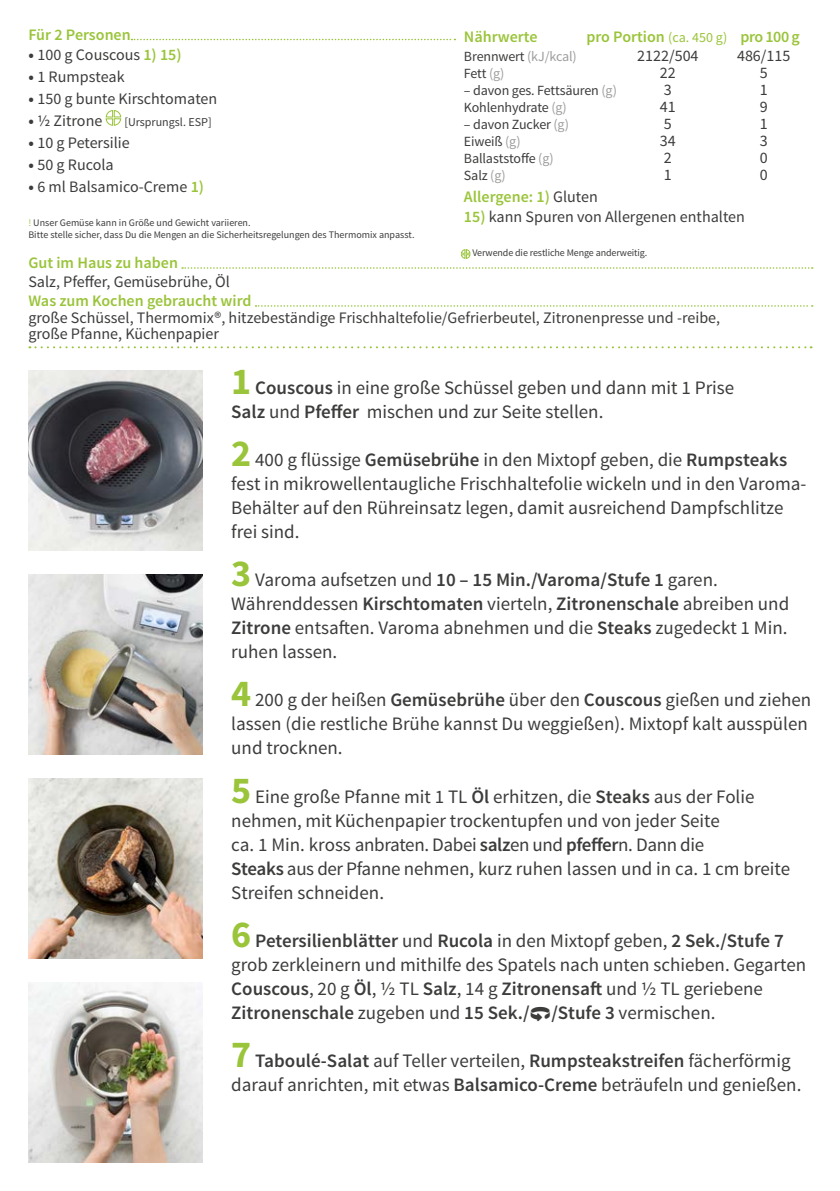
<style>
.page{position:relative;width:840px;height:1191px;background:#fff}
.page>*{position:absolute;margin:0;border:0;box-sizing:border-box;transform-origin:0 0}
.FRONT___BACK_Running{font:19px/24px "Source Sans Pro";color:#3c3c3b}
.BACK_Table_Content_L{font:16px/16px "Source Sans Pro";color:#3c3c3b}
.BACK_Table_Content_L-2{font:600 16px "Source Sans Pro";color:#9ac43a}
.BACK_Text_next_to_ta{font:16px "Source Sans Pro";color:#3c3c3b}
.BACK_Table_Content_C{font:16px "Source Sans Pro";color:#3c3c3b}
.BACK_Text_next_to_ta-2{font:600 16px "Source Sans Pro";color:#9ac43a}
.BACK_Table_Content_L-3{font:14px "Source Sans Pro";letter-spacing:-.01em;color:#3c3c3b}
.t1{font:12px "Source Sans Pro";color:#3c3c3b}
.FRONT___BACK_Running-2{font:10px/12px "Source Sans Pro";color:#3c3c3b}
.s1{font-weight:700}
.s2{font-weight:600;color:#9ac43a}
.s3{color:#a6c94f}
.s4{font-weight:400;font-size:14px}
.s5{color:#9d9d9c}
.s6{font-weight:400;color:#3c3c3b}
.s7{font-weight:700;font-size:38px;color:#9ac43a}
.s8{font-weight:600}
</style>
<div class="page">
<img style="left:28px;top:778px;width:175px;height:180px">
<img style="left:28px;top:982px;width:175px;height:180px">
<img style="left:28px;top:574px;width:175px;height:180px">
<img style="left:28px;top:370px;width:175px;height:180px">
<svg style="left:29px;top:346px;width:782px;height:2px"></svg>
<svg style="left:182px;top:267px;width:630px;height:2px"></svg>
<svg style="left:255px;top:305px;width:557px;height:2px"></svg>
<svg style="left:105px;top:110px;width:17px;height:16px"></svg>
<svg style="left:131px;top:39px;width:324px;height:1px"></svg>
<svg style="left:460px;top:249px;width:11px;height:10px"></svg>
<p class="BACK_Table_Content_L-2" style="left:28px;top:24px;width:104px">Für 2 Personen</p>
<p class="BACK_Table_Content_L" style="left:29px;top:47px;width:154px"><span class="s1">•</span> 100 g Couscous <span class="s2">1) 15)</span></p>
<p class="BACK_Table_Content_L" style="left:29px;top:69px;width:97px"><span class="s1">•</span> 1 Rumpsteak</p>
<p class="BACK_Table_Content_L" style="left:29px;top:91px;width:190px"><span class="s1">•</span> 150 g bunte Kirschtomaten</p>
<p class="BACK_Table_Content_L" style="left:29px;top:113px;width:75px"><span class="s1">•</span> ½ Zitrone</p>
<p class="t1" style="left:124px;top:114px;width:89px">[Ursprungsl. ESP]</p>
<p class="BACK_Table_Content_L" style="left:29px;top:135px;width:102px"><span class="s1">•</span> 10 g Petersilie</p>
<p class="BACK_Table_Content_L" style="left:29px;top:157px;width:87px"><span class="s1">•</span> 50 g Rucola</p>
<p class="BACK_Table_Content_L" style="left:29px;top:179px;width:177px"><span class="s1">•</span> 6 ml Balsamico-Creme <span class="s2">1)</span></p>
<p class="FRONT___BACK_Running-2" style="left:28px;top:217px;width:387px"><span class="s3">!</span> Unser Gemüse kann in Größe und Gewicht variieren.<br>Bitte stelle sicher, dass Du die Mengen an die Sicherheitsregelungen des Thermomix anpasst.</p>
<p class="BACK_Table_Content_L-2" style="left:463px;top:27px;width:75px">Nährwerte</p>
<p class="BACK_Table_Content_L-2" style="left:586px;top:27px;width:215px">pro Portion <span class="s4">(ca. 450 g)</span> pro 100 g</p>
<p class="BACK_Table_Content_L-3" style="left:463px;top:47px;width:114px">Brennwert <span class="s5">(kJ/kcal)</span></p>
<p class="BACK_Table_Content_C" style="left:637px;top:46px;width:63px">2122/504</p>
<p class="BACK_Table_Content_C" style="left:736px;top:46px;width:55px">486/115</p>
<p class="BACK_Table_Content_L-3" style="left:463px;top:64px;width:42px">Fett <span class="s5">(g)</span></p>
<p class="BACK_Table_Content_C" style="left:659px;top:63px;width:17px">22</p>
<p class="BACK_Table_Content_C" style="left:759px;top:63px;width:9px">5</p>
<p class="BACK_Table_Content_L-3" style="left:463px;top:81px;width:154px">– davon ges. Fettsäuren <span class="s5">(g)</span></p>
<p class="BACK_Table_Content_C" style="left:663px;top:80px;width:9px">3</p>
<p class="BACK_Table_Content_C" style="left:759px;top:80px;width:9px">1</p>
<p class="BACK_Table_Content_L-3" style="left:463px;top:98px;width:104px">Kohlenhydrate <span class="s5">(g)</span></p>
<p class="BACK_Table_Content_C" style="left:659px;top:97px;width:17px">41</p>
<p class="BACK_Table_Content_C" style="left:759px;top:97px;width:9px">9</p>
<p class="BACK_Table_Content_L-3" style="left:463px;top:115px;width:106px">– davon Zucker <span class="s5">(g)</span></p>
<p class="BACK_Table_Content_C" style="left:663px;top:114px;width:9px">5</p>
<p class="BACK_Table_Content_C" style="left:759px;top:114px;width:9px">1</p>
<p class="BACK_Table_Content_L-3" style="left:463px;top:132px;width:58px">Eiweiß <span class="s5">(g)</span></p>
<p class="BACK_Table_Content_C" style="left:659px;top:131px;width:17px">34</p>
<p class="BACK_Table_Content_C" style="left:759px;top:131px;width:9px">3</p>
<p class="BACK_Table_Content_L-3" style="left:463px;top:149px;width:91px">Ballaststoffe <span class="s5">(g)</span></p>
<p class="BACK_Table_Content_C" style="left:663px;top:148px;width:9px">2</p>
<p class="BACK_Table_Content_C" style="left:759px;top:148px;width:9px">0</p>
<p class="BACK_Table_Content_L-3" style="left:463px;top:167px;width:43px">Salz <span class="s5">(g)</span></p>
<p class="BACK_Table_Content_C" style="left:663px;top:165px;width:9px">1</p>
<p class="BACK_Table_Content_C" style="left:759px;top:165px;width:9px">0</p>
<p class="BACK_Text_next_to_ta-2" style="left:463px;top:186px;width:135px">Allergene: 1) <span class="s6">Gluten</span></p>
<p class="BACK_Text_next_to_ta" style="left:463px;top:206px;width:282px"><span class="s2">15)</span> kann Spuren von Allergenen enthalten</p>
<p class="FRONT___BACK_Running-2" style="left:472px;top:247px;width:176px">Verwende die restliche Menge anderweitig.</p>
<p class="BACK_Table_Content_L-2" style="left:28px;top:253px;width:151px">Gut im Haus zu haben</p>
<p class="BACK_Table_Content_L-2" style="left:28px;top:291px;width:224px">Was zum Kochen gebraucht wird</p>
<p class="BACK_Table_Content_L" style="left:28px;top:310px;width:693px">große Schüssel, Thermomix®, hitzebeständige Frischhaltefolie/Gefrierbeutel, Zitronenpresse und -reibe, große Pfanne, Küchenpapier</p>
<p class="BACK_Table_Content_L" style="left:28px;top:273px;width:203px">Salz, Pfeffer, Gemüsebrühe, Öl</p>
<p class="FRONT___BACK_Running" style="left:231px;top:376px;width:504px"><span class="s7">1</span> <span class="s8">Couscous</span> in eine große Schüssel geben und dann mit 1 Prise<br><span class="s8">Salz</span> und <span class="s8">Pfeffer</span> mischen und zur Seite stellen.</p>
<p class="FRONT___BACK_Running" style="left:231px;top:448px;width:576px"><span class="s7">2</span> 400 g flüssige <span class="s8">Gemüsebrühe</span> in den Mixtopf geben, die <span class="s8">Rumpsteaks </span>fest in mikrowellentaugliche Frischhaltefolie wickeln und in den Varoma-Behälter auf den Rühreinsatz legen, damit ausreichend Dampfschlitze frei sind.</p>
<p class="FRONT___BACK_Running" style="left:231px;top:568px;width:559px"><span class="s7">3</span> Varoma aufsetzen und <span class="s8">10 – 15 Min./Varoma/Stufe 1</span> garen.<br>Währenddessen <span class="s8">Kirschtomaten</span> vierteln, <span class="s8">Zitronenschale</span> abreiben und <span class="s8">Zitrone</span> entsaften. Varoma abnehmen und die <span class="s8">Steaks</span> zugedeckt 1 Min. ruhen lassen.</p>
<p class="FRONT___BACK_Running" style="left:231px;top:688px;width:581px"><span class="s7">4</span> 200 g der heißen <span class="s8">Gemüsebrühe</span> über den <span class="s8">Couscous</span> gießen und ziehen lassen (die restliche Brühe kannst Du weggießen). Mixtopf kalt ausspülen und trocknen.</p>
<p class="FRONT___BACK_Running" style="left:231px;top:784px;width:560px"><span class="s7">5</span> Eine große Pfanne mit 1 TL <span class="s8">Öl</span> erhitzen, die <span class="s8">Steaks</span> aus der Folie nehmen, mit Küchenpapier trockentupfen und von jeder Seite<br>ca. 1 Min. kross anbraten. Dabei <span class="s8">salz</span>en und <span class="s8">pfeffer</span>n. Dann die<br><span class="s8">Steaks</span> aus der Pfanne nehmen, kurz ruhen lassen und in ca. 1 cm breite Streifen schneiden.</p>
<p class="FRONT___BACK_Running" style="left:231px;top:928px;width:576px"><span class="s7">6</span> <span class="s8">Petersilienblätter</span> und <span class="s8">Rucola</span> in den Mixtopf geben, <span class="s8">2 Sek./Stufe 7 </span>grob zerkleinern und mithilfe des Spatels nach unten schieben. Gegarten <span class="s8">Couscous</span>, 20 g <span class="s8">Öl</span>, ½ TL <span class="s8">Salz</span>, 14 g <span class="s8">Zitronensaft</span> und ½ TL geriebene <span class="s8">Zitronenschale</span> zugeben und <span class="s8">15 Sek./ /Stufe 3</span> vermischen.</p>
<p class="FRONT___BACK_Running" style="left:231px;top:1048px;width:571px"><span class="s7">7</span> <span class="s8">Taboulé-Salat</span> auf Teller verteilen, <span class="s8">Rumpsteakstreifen</span> fächerförmig darauf anrichten, mit etwas <span class="s8">Balsamico-Creme</span> beträufeln und genießen.</p>
</div>
